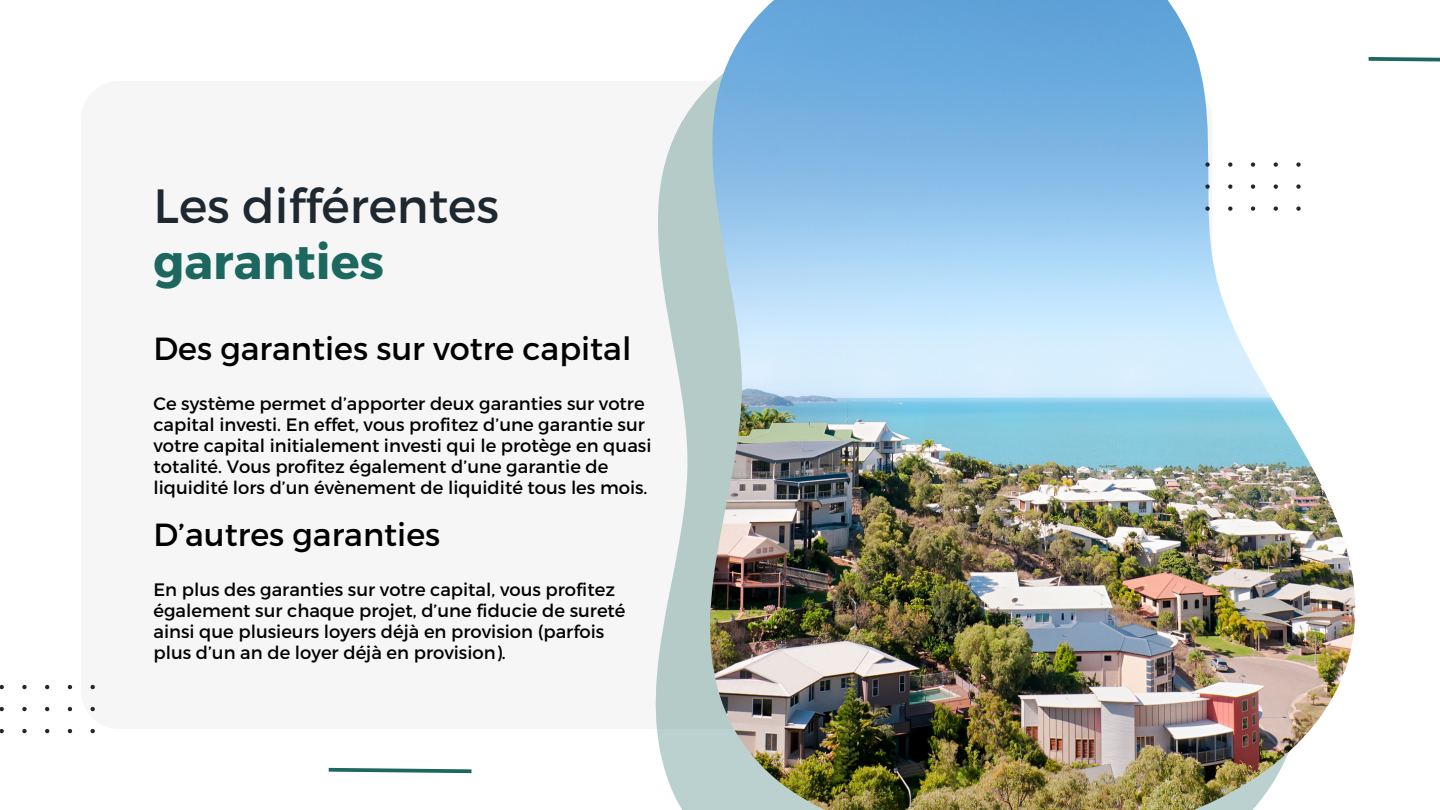
<style>
.page{position:relative;width:1440px;height:810px;background:#fff}
.page>*{position:absolute;margin:0;border:0;box-sizing:border-box;transform-origin:0 0}
.t1{font:48px "Montserrat";color:#1e2830}
.t2{font:700 48px "Montserrat";color:#1c685f}
.t3{font:32px "Montserrat";color:#000}
.t4{font:18px/21px "Montserrat";color:#000}
</style>
<div class="page">
<svg style="left:656px;top:85px;width:54px;height:725px;fill:#b5cbc8"></svg>
<img style="left:710px;top:0;width:645px;height:810px">
<svg style="left:1368px;top:57px;width:72px;height:5px"></svg>
<svg style="left:1187px;top:147px;width:114px;height:64px"></svg>
<svg style="left:0;top:684px;width:95px;height:49px"></svg>
<svg style="left:328px;top:767px;width:144px;height:7px"></svg>
<p class="t1" style="left:153px;top:175px;width:347px">Les différentes</p>
<h2 class="t2" style="left:153px;top:230px;width:232px">garanties</h2>
<h1 class="t3" style="left:153px;top:328px;width:479px">Des garanties sur votre capital</h1>
<h3 class="t4" style="left:153px;top:392px;width:500px">Ce système permet d’apporter deux garanties sur votre capital investi. En effet, vous profitez d’une garantie sur votre capital initialement investi qui le protège en quasi totalité. Vous profitez également d’une garantie de liquidité lors d’un évènement de liquidité tous les mois.</h3>
<p class="t3" style="left:153px;top:514px;width:288px">D’autres garanties</p>
<h3 class="t4" style="left:153px;top:579px;width:474px">En plus des garanties sur votre capital, vous profitez également sur chaque projet, d’une fiducie de sureté ainsi que plusieurs loyers déjà en provision (parfois plus d’un an de loyer déjà en provision).</h3>
</div>
